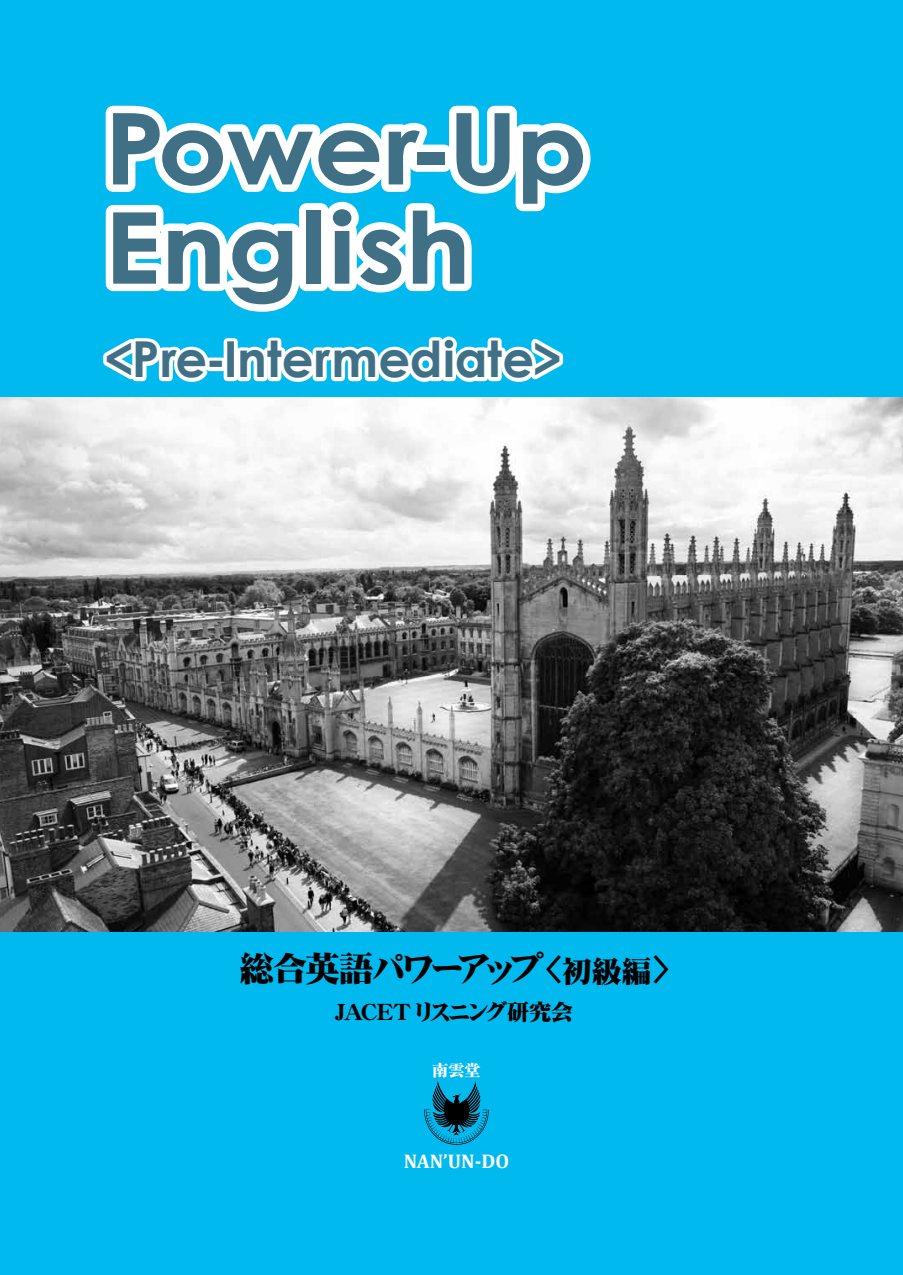
<style>
.page{position:relative;width:903px;height:1275px;background:#fff}
.page>*{position:absolute;margin:0;border:0;box-sizing:border-box;transform-origin:0 0}
.t1{font:700 99.23px/99.2px "Century Gothic";color:#3f7085;scale:1.1 1}
.t2{font:700 49.52px "Century Gothic";color:#3f7085}
.t3{font:34.65px "DF Mincho UB WING RKSJ H";letter-spacing:-.045em;color:#000}
.t4{font:22.4px "DF Mincho UB WING RKSJ H";letter-spacing:-.035em;color:#000}
.t5{font:700 19.78px "Cambria";color:#fff}
.t6{font:16.1px "DF Mincho UB WING RKSJ H";color:#fff}
.s1{font-size:54.6px}
.s2{font-size:32.2px}
.s3{font-size:29.75px}
</style>
<div class="page">
<img style="left:0;top:397px;width:903px;height:536px">
<div style="left:0;top:933px;width:903px;height:342px;background:#00b9ef"></div>
<div style="left:0;top:0;width:903px;height:397px;background:#00b9ef"></div>
<svg style="left:105px;top:105px;width:486px;height:207px"></svg>
<svg style="left:103px;top:338px;width:112px;height:44px"></svg>
<div style="left:206px;top:358px;width:20px;height:13px;border:7px solid #fff"></div>
<div style="left:224px;top:338px;width:14px;height:43px;border:7px solid #fff"></div>
<svg style="left:233px;top:336px;width:331px;height:46px"></svg>
<svg style="left:424px;top:1081px;width:65px;height:64px"></svg>
<h1 class="t1" style="left:104px;top:94px;width:441px">Power-Up<br>English</h1>
<p class="t2" style="left:104px;top:322px;width:459px"><span class="s1">&lt;</span>Pre-Intermediate<span class="s1">&gt;</span></p>
<p class="t3" style="left:239px;top:951px;width:431px">総合英語パワーアップ<span class="s2">&lt;</span><span class="s3">初級編</span><span class="s2">&gt;</span></p>
<p class="t4" style="left:335px;top:1001px;width:240px">JACET リスニング研究会</p>
<p class="t6" style="left:432px;top:1062px;width:50px">南雲堂</p>
<p class="t5" style="left:404px;top:1147px;width:107px">NAN’UN-DO</p>
</div>
